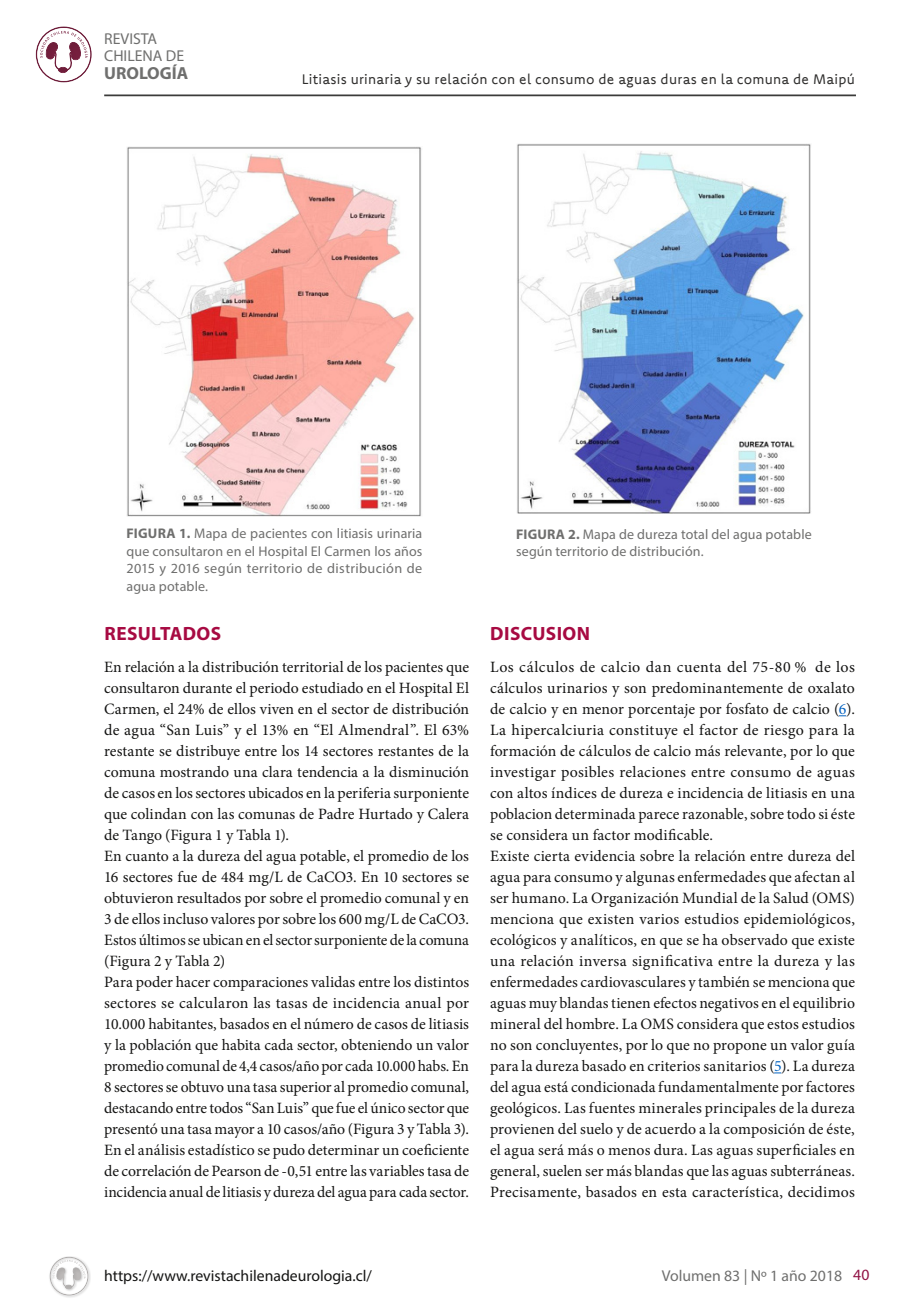
<style>
.page{position:relative;width:918px;height:1315px;background:#fff}
.page>*{position:absolute;margin:0;border:0;box-sizing:border-box;transform-origin:0 0}
.t1{font:700 19.25px "Myriad Pro";letter-spacing:.02em;color:#a70a42}
.t2{font:700 17.5px "Myriad Pro";color:#6f6f6e}
.t3{font:15.75px/21px "Minion Pro";letter-spacing:.005em;color:#141413}
.t4{font:15.75px "Myriad Pro";color:#141413}
.t5{font:15.75px/17.5px "Myriad Pro";color:#6f6f6e}
.t6{font:14px/17.5px "Myriad Pro";letter-spacing:.01em;color:#6f6f6e;text-align:justify}
.t7{font:14px "Komet";letter-spacing:.015em;color:#2e2d2c}
.s1{font-weight:700}
.s2{color:#0563c1}
.s3{color:#921446}
</style>
<div class="page">
<svg style="left:53px;top:1259px;width:33px;height:30px"></svg>
<svg style="left:40px;top:31px;width:48px;height:42px"></svg>
<hr style="left:104px;top:94px;width:752px;height:2px;background:#3b3b3a">
<img style="left:127px;top:146px;width:295px;height:370px">
<img style="left:517px;top:143px;width:294px;height:370px">
<p class="t5" style="left:104px;top:30px;width:81px">REVISTA<br>CHILENA DE</p>
<p class="t2" style="left:104px;top:62px;width:86px">UROLOGÍA</p>
<p class="t7" style="left:302px;top:70px;width:555px">Litiasis urinaria y su relación con el consumo de aguas duras en la comuna de Maipú</p>
<p class="t6" style="left:126px;top:525px;width:297px"><span class="s1">FIGURA 1.</span> Mapa de pacientes con litiasis urinaria que consultaron en el Hospital El Carmen los años 2015 y 2016 según territorio de distribución de agua potable.</p>
<p class="t1" style="left:104px;top:620px;width:118px">RESULTADOS</p>
<p class="t3" style="left:104px;top:657px;width:366px">En relación a la distribución territorial de los pacientes que consultaron durante el periodo estudiado en el Hospital El Carmen, el 24% de ellos viven en el sector de distribución de agua “San Luis” y el 13% en “El Almendral”. El 63% restante se distribuye entre los 14 sectores restantes de la comuna mostrando una clara tendencia a la disminución de casos en los sectores ubicados en la periferia surponiente que colindan con las comunas de Padre Hurtado y Calera de Tango (Figura 1 y Tabla 1).<br>En cuanto a la dureza del agua potable, el promedio de los 16 sectores fue de 484 mg/L de CaCO3. En 10 sectores se obtuvieron resultados por sobre el promedio comunal y en 3 de ellos incluso valores por sobre los 600 mg/L de CaCO3.<br>Estos últimos se ubican en el sector surponiente de la comuna (Figura 2 y Tabla 2)<br>Para poder hacer comparaciones validas entre los distintos sectores se calcularon las tasas de incidencia anual por 10.000 habitantes, basados en el número de casos de litiasis y la población que habita cada sector, obteniendo un valor promedio comunal de 4,4 casos/año por cada 10.000 habs. En 8 sectores se obtuvo una tasa superior al promedio comunal, destacando entre todos “San Luis” que fue el único sector que presentó una tasa mayor a 10 casos/año (Figura 3 y Tabla 3).<br>En el análisis estadístico se pudo determinar un coeficiente de correlación de Pearson de -0,51 entre las variables tasa de incidencia anual de litiasis y dureza del agua para cada sector.</p>
<p class="t6" style="left:516px;top:525px;width:297px"><span class="s1">FIGURA 2.</span> Mapa de dureza total del agua potable según territorio de distribución.</p>
<p class="t1" style="left:490px;top:620px;width:101px">DISCUSION</p>
<p class="t3" style="left:490px;top:657px;width:366px">Los cálculos de calcio dan cuenta del 75-80 % de los cálculos urinarios y son predominantemente de oxalato de calcio y en menor porcentaje por fosfato de calcio (<span class="s2">6</span>).<br>La hipercalciuria constituye el factor de riesgo para la formación de cálculos de calcio más relevante, por lo que investigar posibles relaciones entre consumo de aguas con altos índices de dureza e incidencia de litiasis en una poblacion determinada parece razonable, sobre todo si éste se considera un factor modificable.<br>Existe cierta evidencia sobre la relación entre dureza del agua para consumo y algunas enfermedades que afectan al ser humano. La Organización Mundial de la Salud (OMS) menciona que existen varios estudios epidemiológicos, ecológicos y analíticos, en que se ha observado que existe una relación inversa significativa entre la dureza y las enfermedades cardiovasculares y también se menciona que aguas muy blandas tienen efectos negativos en el equilibrio mineral del hombre. La OMS considera que estos estudios no son concluyentes, por lo que no propone un valor guía para la dureza basado en criterios sanitarios (<span class="s2">5</span>). La dureza del agua está condicionada fundamentalmente por factores geológicos. Las fuentes minerales principales de la dureza provienen del suelo y de acuerdo a la composición de éste, el agua será más o menos dura. Las aguas superficiales en general, suelen ser más blandas que las aguas subterráneas.<br>Precisamente, basados en esta característica, decidimos</p>
<p class="t4" style="left:104px;top:1265px;width:269px">https://www.revistachilenadeurologia.cl/</p>
<p class="t5" style="left:662px;top:1267px;width:209px">Volumen 83 | Nº 1 año 2018 <span class="s3">40</span></p>
</div>
